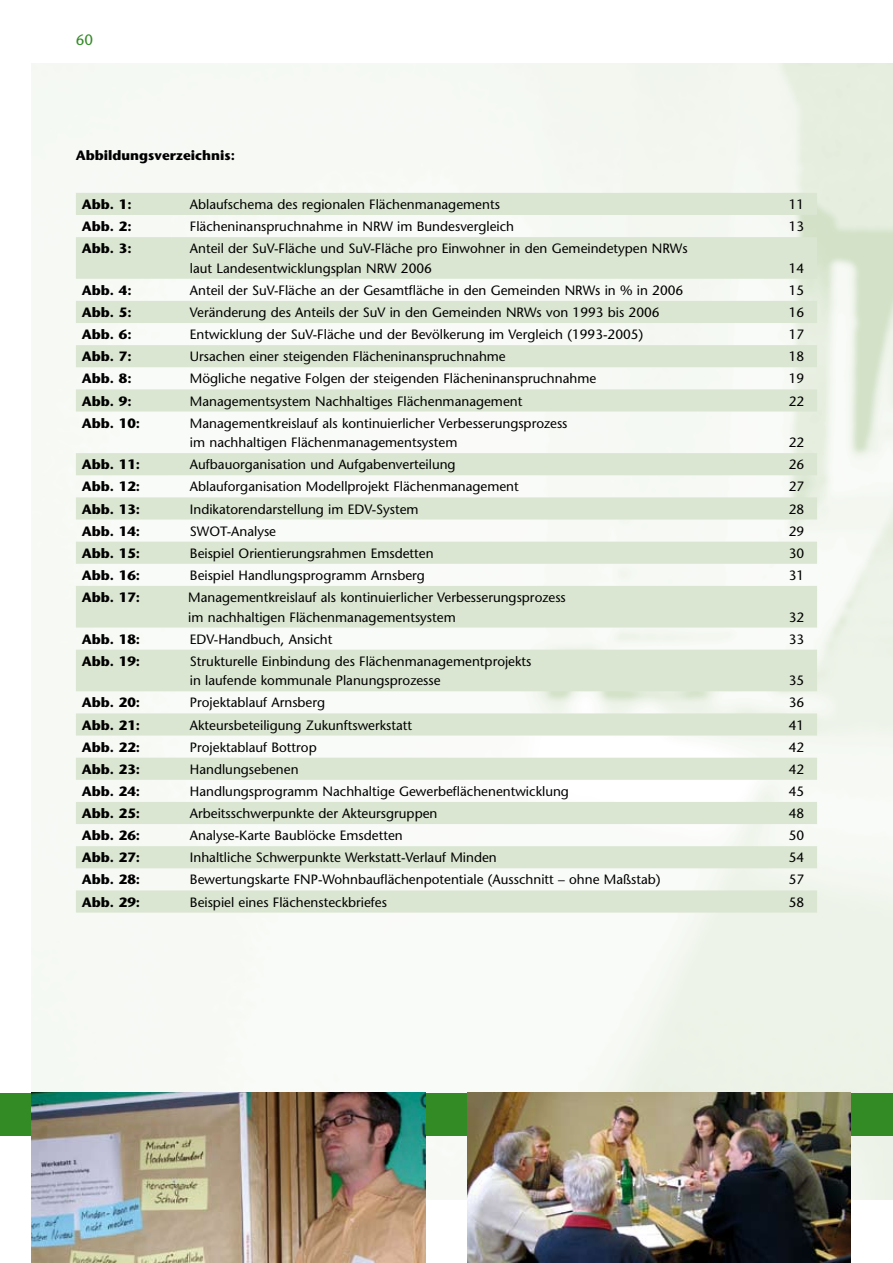
<style>
.page{position:relative;width:893px;height:1263px;background:#fff}
.page>*{position:absolute;margin:0;border:0;box-sizing:border-box;transform-origin:0 0}
.t1{font:15px "Stone Sans";color:#338b26}
.t2{font:13.5px/19.5px "Stone Sans";color:#000}
.t3{font:700 13.5px "Stone Sans";color:#000}
</style>
<div class="page">
<img style="left:32px;top:64px;width:861px;height:1135px">
<svg style="left:76px;top:193px;width:741px;height:719px;fill:#dae6d1"></svg>
<div style="left:0;top:1093px;width:893px;height:42px;background:#338b26"></div>
<img style="left:32px;top:1093px;width:393px;height:170px">
<img style="left:468px;top:1093px;width:382px;height:170px">
<p class="t1" style="left:76px;top:30px;width:19px">60</p>
<p class="t3" style="left:76px;top:148px;width:161px">Abbildungsverzeichnis:</p>
<p class="t3" style="left:82px;top:196px;width:51px">Abb. 1:</p>
<p class="t2" style="left:190px;top:195px;width:311px">Ablaufschema des regionalen Flächenmanagements</p>
<p class="t2" style="left:789px;top:195px;width:17px">11</p>
<p class="t3" style="left:82px;top:218px;width:51px">Abb. 2:</p>
<p class="t2" style="left:190px;top:217px;width:326px">Flächeninanspruchnahme in NRW im Bundesvergleich</p>
<p class="t2" style="left:789px;top:217px;width:17px">13</p>
<p class="t3" style="left:82px;top:240px;width:51px">Abb. 3:</p>
<p class="t2" style="left:190px;top:239px;width:499px">Anteil der SuV-Fläche und SuV-Fläche pro Einwohner in den Gemeindetypen NRWs laut Landesentwicklungsplan NRW 2006</p>
<p class="t2" style="left:789px;top:258px;width:17px">14</p>
<p class="t3" style="left:82px;top:282px;width:51px">Abb. 4:</p>
<p class="t2" style="left:190px;top:280px;width:495px">Anteil der SuV-Fläche an der Gesamtfläche in den Gemeinden NRWs in % in 2006</p>
<p class="t2" style="left:789px;top:280px;width:17px">15</p>
<p class="t3" style="left:82px;top:304px;width:51px">Abb. 5:</p>
<p class="t2" style="left:190px;top:303px;width:471px">Veränderung des Anteils der SuV in den Gemeinden NRWs von 1993 bis 2006</p>
<p class="t2" style="left:789px;top:303px;width:17px">16</p>
<p class="t3" style="left:82px;top:326px;width:51px">Abb. 6:</p>
<p class="t2" style="left:190px;top:325px;width:455px">Entwicklung der SuV-Fläche und der Bevölkerung im Vergleich (1993-2005)</p>
<p class="t2" style="left:789px;top:325px;width:17px">17</p>
<p class="t3" style="left:82px;top:348px;width:51px">Abb. 7:</p>
<p class="t2" style="left:190px;top:347px;width:317px">Ursachen einer steigenden Flächeninanspruchnahme</p>
<p class="t2" style="left:789px;top:347px;width:17px">18</p>
<p class="t3" style="left:82px;top:371px;width:51px">Abb. 8:</p>
<p class="t2" style="left:190px;top:369px;width:408px">Mögliche negative Folgen der steigenden Flächeninanspruchnahme</p>
<p class="t2" style="left:789px;top:369px;width:17px">19</p>
<p class="t3" style="left:82px;top:393px;width:51px">Abb. 9:</p>
<p class="t2" style="left:190px;top:391px;width:334px">Managementsystem Nachhaltiges Flächenmanagement</p>
<p class="t2" style="left:789px;top:391px;width:17px">22</p>
<p class="t3" style="left:82px;top:415px;width:60px">Abb. 10:</p>
<p class="t2" style="left:190px;top:413px;width:379px">Managementkreislauf als kontinuierlicher Verbesserungsprozess im nachhaltigen Flächenmanagementsystem</p>
<p class="t2" style="left:789px;top:433px;width:17px">22</p>
<p class="t3" style="left:82px;top:456px;width:60px">Abb. 11:</p>
<p class="t2" style="left:190px;top:455px;width:267px">Aufbauorganisation und Aufgabenverteilung</p>
<p class="t2" style="left:789px;top:455px;width:17px">26</p>
<p class="t3" style="left:82px;top:479px;width:60px">Abb. 12:</p>
<p class="t2" style="left:190px;top:477px;width:330px">Ablauforganisation Modellprojekt Flächenmanagement</p>
<p class="t2" style="left:789px;top:477px;width:17px">27</p>
<p class="t3" style="left:82px;top:501px;width:60px">Abb. 13:</p>
<p class="t2" style="left:190px;top:499px;width:230px">Indikatorendarstellung im EDV-System</p>
<p class="t2" style="left:789px;top:499px;width:17px">28</p>
<p class="t3" style="left:82px;top:523px;width:60px">Abb. 14:</p>
<p class="t2" style="left:190px;top:521px;width:88px">SWOT-Analyse</p>
<p class="t2" style="left:789px;top:521px;width:17px">29</p>
<p class="t3" style="left:82px;top:545px;width:60px">Abb. 15:</p>
<p class="t2" style="left:190px;top:543px;width:245px">Beispiel Orientierungsrahmen Emsdetten</p>
<p class="t2" style="left:789px;top:543px;width:17px">30</p>
<p class="t3" style="left:82px;top:567px;width:60px">Abb. 16:</p>
<p class="t2" style="left:190px;top:565px;width:237px">Beispiel Handlungsprogramm Arnsberg</p>
<p class="t2" style="left:789px;top:565px;width:17px">31</p>
<p class="t3" style="left:82px;top:589px;width:60px">Abb. 17:</p>
<p class="t2" style="left:188px;top:588px;width:379px">Managementkreislauf als kontinuierlicher Verbesserungsprozess im nachhaltigen Flächenmanagementsystem</p>
<p class="t2" style="left:789px;top:607px;width:17px">32</p>
<p class="t3" style="left:82px;top:631px;width:60px">Abb. 18:</p>
<p class="t2" style="left:190px;top:629px;width:144px">EDV-Handbuch, Ansicht</p>
<p class="t2" style="left:789px;top:629px;width:17px">33</p>
<p class="t3" style="left:82px;top:653px;width:60px">Abb. 19:</p>
<p class="t2" style="left:190px;top:651px;width:343px">Strukturelle Einbindung des Flächenmanagementprojekts in laufende kommunale Planungsprozesse</p>
<p class="t2" style="left:789px;top:671px;width:17px">35</p>
<p class="t3" style="left:82px;top:695px;width:60px">Abb. 20:</p>
<p class="t2" style="left:190px;top:693px;width:137px">Projektablauf Arnsberg</p>
<p class="t2" style="left:789px;top:693px;width:17px">36</p>
<p class="t3" style="left:82px;top:717px;width:60px">Abb. 21:</p>
<p class="t2" style="left:190px;top:715px;width:224px">Akteursbeteiligung Zukunftswerkstatt</p>
<p class="t2" style="left:789px;top:715px;width:17px">41</p>
<p class="t3" style="left:82px;top:739px;width:60px">Abb. 22:</p>
<p class="t2" style="left:190px;top:737px;width:128px">Projektablauf Bottrop</p>
<p class="t2" style="left:789px;top:737px;width:17px">42</p>
<p class="t3" style="left:82px;top:761px;width:60px">Abb. 23:</p>
<p class="t2" style="left:190px;top:759px;width:110px">Handlungsebenen</p>
<p class="t2" style="left:789px;top:759px;width:17px">42</p>
<p class="t3" style="left:82px;top:783px;width:60px">Abb. 24:</p>
<p class="t2" style="left:190px;top:781px;width:381px">Handlungsprogramm Nachhaltige Gewerbeflächenentwicklung</p>
<p class="t2" style="left:789px;top:781px;width:17px">45</p>
<p class="t3" style="left:82px;top:805px;width:60px">Abb. 25:</p>
<p class="t2" style="left:190px;top:804px;width:249px">Arbeitsschwerpunkte der Akteursgruppen</p>
<p class="t2" style="left:789px;top:804px;width:17px">48</p>
<p class="t3" style="left:82px;top:827px;width:60px">Abb. 26:</p>
<p class="t2" style="left:190px;top:826px;width:214px">Analyse-Karte Baublöcke Emsdetten</p>
<p class="t2" style="left:789px;top:826px;width:17px">50</p>
<p class="t3" style="left:82px;top:849px;width:60px">Abb. 27:</p>
<p class="t2" style="left:190px;top:848px;width:308px">Inhaltliche Schwerpunkte Werkstatt-Verlauf Minden</p>
<p class="t2" style="left:789px;top:848px;width:17px">54</p>
<p class="t3" style="left:82px;top:872px;width:60px">Abb. 28:</p>
<p class="t2" style="left:190px;top:870px;width:472px">Bewertungskarte FNP-Wohnbauflächenpotentiale (Ausschnitt – ohne Maßstab)</p>
<p class="t2" style="left:789px;top:870px;width:17px">57</p>
<p class="t3" style="left:82px;top:894px;width:60px">Abb. 29:</p>
<p class="t2" style="left:190px;top:892px;width:199px">Beispiel eines Flächensteckbriefes</p>
<p class="t2" style="left:789px;top:892px;width:17px">58</p>
</div>
